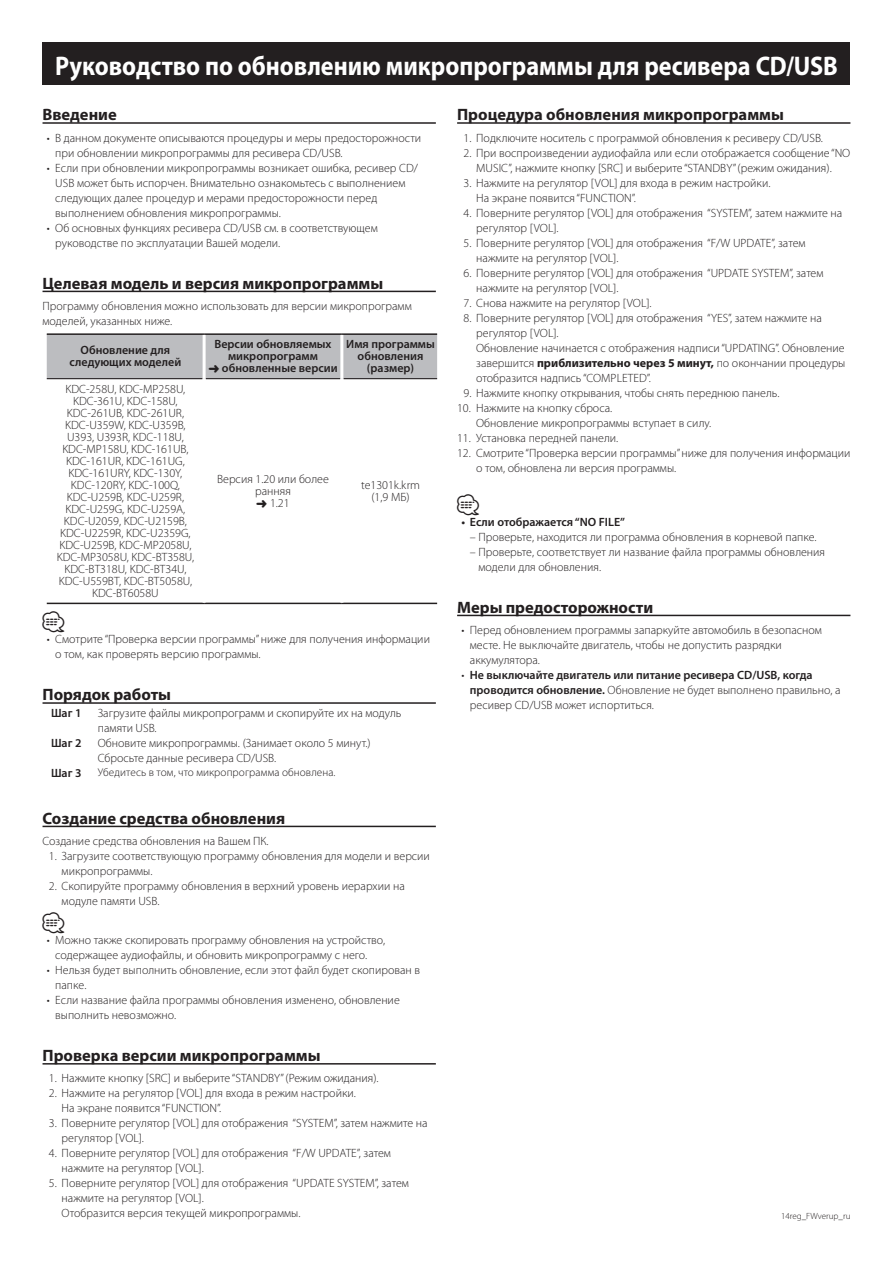
<style>
.page{position:relative;width:893px;height:1263px;background:#fff}
.page>*{position:absolute;margin:0;border:0;box-sizing:border-box;transform-origin:0 0}
.t1{font:700 27px "Myriad Pro";color:#fff;scale:.9 1}
.t2{font:21px "Car Symble";color:#231f20}
.t3{font:700 16.5px "Myriad Pro";color:#231f20}
.t4{font:300 12px/15px "Myriad Pro";color:#231f20}
.t5{font:600 12px/12px "Myriad Pro";color:#231f20;text-align:center}
.t6{font:300 11.25px "Myriad Pro";letter-spacing:.01em;color:#231f20}
.t7{font:300 9px "Myriad Pro";color:#231f20}
.s1{font-weight:700}
.s2{font-weight:600}
</style>
<div class="page">
<div style="left:43px;top:43px;width:807px;height:42px;background:#231f20"></div>
<hr style="left:43px;top:122px;width:393px;height:2px;background:#231f20">
<hr style="left:43px;top:291px;width:393px;height:1px;background:#231f20">
<hr style="left:43px;top:702px;width:393px;height:2px;background:#231f20">
<hr style="left:43px;top:826px;width:393px;height:1px;background:#231f20">
<hr style="left:43px;top:1063px;width:393px;height:1px;background:#231f20">
<div style="left:47px;top:335px;width:390px;height:43px;background:#bcbdc0"></div>
<hr style="left:47px;top:333px;width:157px;height:2px;background:#231f20">
<hr style="left:204px;top:333px;width:138px;height:2px;background:#231f20">
<hr style="left:342px;top:333px;width:95px;height:2px;background:#231f20">
<hr style="left:47px;top:603px;width:157px;height:1px;background:#231f20">
<hr style="left:204px;top:603px;width:138px;height:1px;background:#231f20">
<hr style="left:342px;top:603px;width:95px;height:1px;background:#231f20">
<hr style="left:47px;top:378px;width:156px;height:1px;background:#231f20">
<hr style="left:206px;top:378px;width:134px;height:1px;background:#231f20">
<hr style="left:343px;top:378px;width:94px;height:1px;background:#231f20">
<hr style="left:203px;top:335px;width:3px;height:44px;background:#fff">
<hr style="left:340px;top:335px;width:3px;height:44px;background:#fff">
<hr style="left:457px;top:122px;width:393px;height:2px;background:#231f20">
<hr style="left:457px;top:615px;width:393px;height:1px;background:#231f20">
<h1 class="t1" style="left:55px;top:48px;width:871px">Руководство по обновлению микропрограммы для ресивера CD/USB</h1>
<h3 class="t3" style="left:43px;top:104px;width:76px">Введение</h3>
<p class="t4" style="left:55px;top:130px;width:367px">В данном документе описываются процедуры и меры предосторожности</p>
<h3 class="t3" style="left:457px;top:104px;width:328px">Процедура обновления микропрограммы</h3>
<p class="t4" style="left:463px;top:130px;width:361px">1. Подключите носитель с программой обновления к ресиверу CD/USB.</p>
<p class="t4" style="left:463px;top:145px;width:388px;text-align:center">2. При воспроизведении аудиофайла или если отображается сообщение“NO<br>MUSIC ,” нажмите кнопку [SRC и] выберите“STANDBY” (режим ожидания .(</p>
<p class="t4" style="left:476px;top:175px;width:296px;text-indent:-13px">3. Нажмите на регулятор [VOL] для входа в режим настройки.<br>На экране появится“FUNCTION .“</p>
<p class="t4" style="left:476px;top:205px;width:367px;text-indent:-13px">4. Поверните регулятор [VOL] для отображения “SYSTEM ,” затем нажмите на регулятор [VOL .[</p>
<p class="t4" style="left:476px;top:235px;width:331px;text-indent:-13px">5. Поверните регулятор [VOL] для отображения “ W/ F UPDATE ,” затем нажмите на регулятор [VOL .[</p>
<p class="t4" style="left:476px;top:265px;width:349px;text-indent:-13px">6. Поверните регулятор [VOL] для отображения “UPDATE SYSTEM ,” затем нажмите на регулятор [VOL .[</p>
<p class="t4" style="left:463px;top:295px;width:190px">7. Снова нажмите на регулятор [VOL .[</p>
<p class="t4" style="left:476px;top:310px;width:371px;text-indent:-13px">8. Поверните регулятор [VOL] для отображения “YES ,” затем нажмите на регулятор [VOL .[<br>Обновление начинается с отображения надписи“UPDATING .” Обновление завершится <span class="s1">приблизительно через 5 минут,</span> по окончании процедуры отобразится надпись“COMPLETED .“</p>
<p class="t4" style="left:463px;top:385px;width:317px">9. Нажмите кнопку открывания, чтобы снять переднюю панель.</p>
<p class="t4" style="left:476px;top:400px;width:236px;text-indent:-19px">10. Нажмите на кнопку сброса.<br>Обновление микропрограммы вступает в силу.</p>
<p class="t4" style="left:457px;top:430px;width:163px">11. Установка передней панели.</p>
<p class="t4" style="left:476px;top:445px;width:376px;text-indent:-19px">12. Смотрите “Проверка версии программы”ниже для получения информации о том, обновлена ли версия программы.</p>
<p class="t4" style="left:47px;top:130px;width:4px">•</p>
<p class="t4" style="left:55px;top:145px;width:364px">при обновлении микропрограммы для ресивера CD/USB.<br>Если при обновлении микропрограммы возникает ошибка, ресивер CD/</p>
<p class="t4" style="left:47px;top:160px;width:4px">•</p>
<p class="t4" style="left:55px;top:175px;width:352px">USB может быть испорчен. Внимательно ознакомьтесь с выполнением следующих далее процедур и мерами предосторожности перед выполнением обновления микропрограммы.<br>Об основных функциях ресивера CD/USB см в. соответствующем</p>
<p class="t4" style="left:47px;top:220px;width:4px">•</p>
<p class="t4" style="left:55px;top:235px;width:227px">руководстве по эксплуатации Вашей модели.</p>
<h3 class="t3" style="left:43px;top:272px;width:342px">Целевая модель и версия микропрограммы</h3>
<p class="t4" style="left:43px;top:299px;width:371px">Программу обновления можно использовать для версии микропрограмм моделей, указанных ниже.</p>
<p class="t5" style="left:70px;top:344px;width:113px">Обновление для следующих моделей</p>
<p class="t5" style="left:208px;top:338px;width:131px">Версии обновляемых микропрограмм<br>➜ обновленные версии</p>
<p class="t5" style="left:346px;top:338px;width:90px">Имя программы обновления (размер(</p>
<p class="t4" style="left:57px;top:383px;width:139px;line-height:12px;text-align:center">KDC-258 ,U KDC-MP258 ,U<br>KDC-361 ,U KDC-158 ,U<br>KDC-261UB, KDC-261UR,<br>KDC U- 359W, KDC U- 359 ,B<br>U393, U393 ,R KDC-118 ,U<br>KDC-MP158 ,U KDC-161UB,<br>KDC-161UR, KDC-161UG,<br>KDC-161URY, KDC-130 ,Y<br>KDC-120RY, KDC-100Q,<br>KDC U- 259 ,B KDC U- 259 ,R<br>KDC U- 259G, KDC U- 259 ,A<br>KDC U- 2059, KDC U- 2159 ,B<br>KDC U- 2259 ,R KDC U- 2359G,<br>KDC U- 259 ,B KDC-MP2058 ,U<br>KDC-MP3058 ,U KDC-BT358 ,U<br>KDC-BT318 ,U KDC-BT34 ,U<br>KDC U- 559BT, KDC-BT5058 ,U<br>KDC-BT6058U</p>
<p class="t4" style="left:217px;top:473px;width:113px;line-height:12px;text-align:center">Версия 1.20 или более ранняя<br>➜ 1.21</p>
<p class="t4" style="left:361px;top:479px;width:61px;line-height:12px;text-align:center">te1301 .k krm (1,9 МБ(</p>
<h2 class="t2" style="left:457px;top:494px;width:23px">⁄</h2>
<p class="t4" style="left:470px;top:529px;width:348px">– Проверьте, находится ли программа обновления в корневой папке.</p>
<p class="t4" style="left:478px;top:544px;width:348px;text-indent:-9px">– Проверьте, соответствует ли название файла программы обновления модели для обновления.</p>
<h3 class="t3" style="left:457px;top:596px;width:198px">Меры предосторожности</h3>
<p class="t4" style="left:470px;top:623px;width:354px">Перед обновлением программы запаркуйте автомобиль в безопасном</p>
<p class="t5" style="left:461px;top:515px;width:165px">• Если отображается“NO FILE“</p>
<h2 class="t2" style="left:43px;top:611px;width:23px">⁄</h2>
<p class="t4" style="left:55px;top:647px;width:207px">о том, как проверять версию программы.</p>
<h3 class="t3" style="left:43px;top:684px;width:130px">Порядок работы</h3>
<p class="t4" style="left:98px;top:705px;width:305px">Загрузите файлы микропрограмм и скопируйте их на модуль</p>
<p class="t4" style="left:461px;top:623px;width:4px">•</p>
<p class="t4" style="left:55px;top:632px;width:376px">Смотрите“Проверка версии программы”ниже для получения информации</p>
<p class="t4" style="left:47px;top:632px;width:4px">•</p>
<p class="t4" style="left:470px;top:638px;width:313px">месте. Не выключайте двигатель, чтобы не допустить разрядки аккумулятора.</p>
<p class="t5" style="left:470px;top:669px;width:344px">Не выключайте двигатель или питание ресивера CD/USB, когда</p>
<p class="t4" style="left:461px;top:668px;width:4px">•</p>
<p class="t4" style="left:470px;top:683px;width:372px"><span class="s2">проводится обновление.</span> Обновление не будет выполнено правильно а, ресивер CD/USB может испортиться.</p>
<p class="t5" style="left:51px;top:706px;width:32px">Шаг 1</p>
<p class="t5" style="left:51px;top:736px;width:32px">Шаг 2</p>
<p class="t4" style="left:98px;top:720px;width:274px">памяти USB.<br>Обновите микропрограммы (. Занимает около 5 минут(.</p>
<p class="t4" style="left:98px;top:750px;width:180px">Сбросьте данные ресивера CD/USB.</p>
<p class="t6" style="left:98px;top:766px;width:239px">Убедитесь в том, что микропрограмма обновлена.</p>
<p class="t5" style="left:51px;top:766px;width:32px">Шаг 3</p>
<h3 class="t3" style="left:43px;top:807px;width:244px">Создание средства обновления</h3>
<p class="t4" style="left:43px;top:834px;width:228px">Создание средства обновления на Вашем ПК.</p>
<p class="t4" style="left:62px;top:849px;width:370px;text-indent:-13px">1. Загрузите соответствующую программу обновления для модели и версии микропрограммы.</p>
<p class="t4" style="left:62px;top:879px;width:345px;text-indent:-13px">2. Скопируйте программу обновления в верхний уровень иерархии на модуле памяти USB.</p>
<p class="t4" style="left:55px;top:933px;width:332px">Можно также скопировать программу обновления на устройство,</p>
<h2 class="t2" style="left:43px;top:912px;width:23px">⁄</h2>
<p class="t4" style="left:55px;top:948px;width:366px">содержащее аудиофайлы и, обновить микропрограмму с него.<br>Нельзя будет выполнить обновление, если этот файл будет скопирован в</p>
<p class="t4" style="left:47px;top:933px;width:4px">•</p>
<p class="t4" style="left:47px;top:963px;width:4px">•</p>
<p class="t4" style="left:55px;top:978px;width:346px">папке.<br>Если название файла программы обновления изменено, обновление</p>
<p class="t4" style="left:47px;top:993px;width:4px">•</p>
<p class="t4" style="left:55px;top:1008px;width:123px">выполнить невозможно.</p>
<h3 class="t3" style="left:43px;top:1045px;width:280px">Проверка версии микропрограммы</h3>
<p class="t4" style="left:49px;top:1071px;width:331px">1. Нажмите кнопку [SRC и] выберите“STANDBY” (Режим ожидания .(</p>
<p class="t4" style="left:62px;top:1086px;width:296px;text-indent:-13px">2. Нажмите на регулятор [VOL] для входа в режим настройки.<br>На экране появится“FUNCTION .“</p>
<p class="t4" style="left:62px;top:1116px;width:367px;text-indent:-13px">3. Поверните регулятор [VOL] для отображения “SYSTEM ,” затем нажмите на регулятор [VOL .[</p>
<p class="t4" style="left:62px;top:1146px;width:331px;text-indent:-13px">4. Поверните регулятор [VOL] для отображения “ W/ F UPDATE ,” затем нажмите на регулятор [VOL .[</p>
<p class="t4" style="left:62px;top:1176px;width:349px;text-indent:-13px">5. Поверните регулятор [VOL] для отображения “UPDATE SYSTEM ,” затем нажмите на регулятор [VOL .[<br>Отобразится версия текущей микропрограммы.</p>
<p class="t7" style="left:781px;top:1211px;width:71px">14reg_FWverup_ru</p>
</div>
